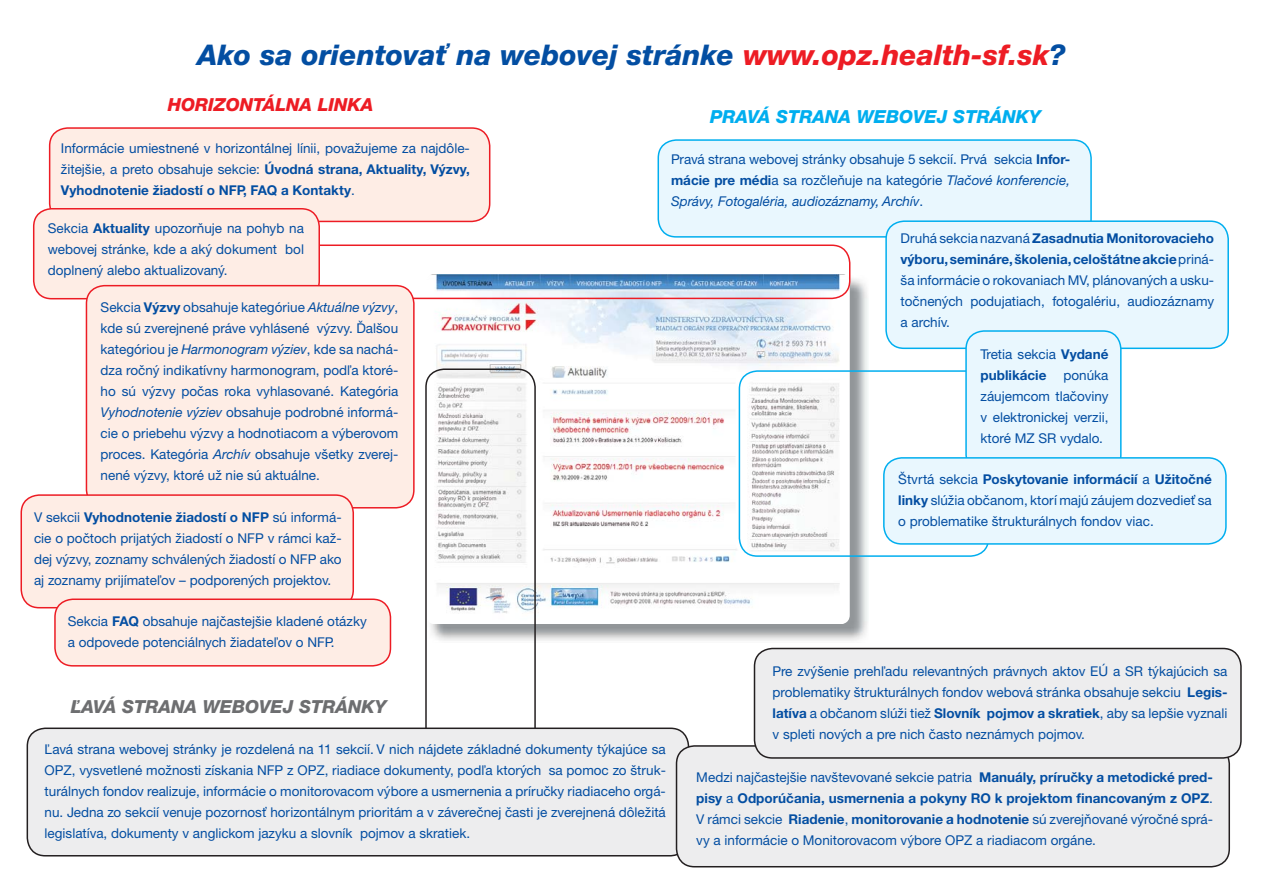
<style>
.page{position:relative;width:1263px;height:893px;background:#fff}
.page>*{position:absolute;margin:0;border:0;box-sizing:border-box;transform-origin:0 0}
.t1{font:italic 800 28.5px "Helvetica Neue CE";color:#034ea2}
.t2{font:italic 800 18px "Helvetica Neue CE";color:#00aeef}
.t3{font:italic 800 18px "Helvetica Neue CE";color:#6d6e70}
.t4{font:italic 800 18px "Helvetica Neue CE";color:#ed1c24}
.t5{font:13.5px/21px "Helvetica Neue CE";color:#034ea2;text-align:justify}
.t6{font:700 13.5px/21px "Helvetica Neue CE";color:#034ea2}
.s1{color:#ed1c24}
.s2{font-weight:700}
.s3{font-style:italic}
.s4{font-weight:400}
</style>
<div class="page">
<img style="left:430px;top:276px;width:438px;height:365px">
<img style="left:426px;top:274px;width:424px;height:350px;border-radius:10px">
<div style="left:50px;top:128px;width:440px;height:93px;background:#feede5;border-radius:18px"></div>
<div style="left:49px;top:127px;width:441px;height:95px;border:2px solid #ed1c24;border-radius:18px"></div>
<div style="left:269px;top:244px;width:581px;height:55px;border:2px solid #ed1c24;border-radius:18px"></div>
<div style="left:34px;top:209px;width:285px;height:90px;background:#feede5;border-radius:18px"></div>
<div style="left:33px;top:208px;width:287px;height:91px;border:2px solid #ed1c24;border-radius:18px"></div>
<div style="left:86px;top:286px;width:328px;height:222px;background:#feede5;border-radius:18px"></div>
<div style="left:86px;top:285px;width:329px;height:223px;border:2px solid #ed1c24;border-radius:18px"></div>
<div style="left:21px;top:495px;width:332px;height:113px;background:#feede5;border-radius:18px"></div>
<div style="left:21px;top:494px;width:333px;height:114px;border:2px solid #ed1c24;border-radius:18px"></div>
<div style="left:55px;top:599px;width:335px;height:67px;background:#feede5;border-radius:18px"></div>
<div style="left:54px;top:598px;width:337px;height:69px;border:2px solid #ed1c24;border-radius:18px"></div>
<div style="left:425px;top:368px;width:111px;height:383px;border:2px solid #231f20;border-radius:18px"></div>
<div style="left:27px;top:728px;width:661px;height:128px;background:#ededee;border-radius:18px"></div>
<div style="left:27px;top:727px;width:662px;height:129px;border:2px solid #231f20;border-radius:18px"></div>
<div style="left:658px;top:140px;width:433px;height:97px;background:#e9f7fe;border-radius:18px"></div>
<div style="left:657px;top:139px;width:435px;height:99px;border:2px solid #00aeef;border-radius:18px"></div>
<div style="left:886px;top:221px;width:342px;height:127px;background:#e9f7fe;border-radius:18px"></div>
<div style="left:885px;top:220px;width:344px;height:129px;border:2px solid #00aeef;border-radius:18px"></div>
<div style="left:676px;top:746px;width:553px;height:121px;background:#ededee;border-radius:18px"></div>
<div style="left:676px;top:745px;width:554px;height:122px;border:2px solid #231f20;border-radius:18px"></div>
<div style="left:754px;top:648px;width:487px;height:110px;background:#ededee;border-radius:18px"></div>
<div style="left:754px;top:648px;width:488px;height:111px;border:2px solid #231f20;border-radius:18px"></div>
<div style="left:739px;top:370px;width:250px;height:187px;border:2px solid #00aeef;border-radius:18px"></div>
<div style="left:966px;top:331px;width:155px;height:142px;background:#e9f7fe;border-radius:18px"></div>
<div style="left:965px;top:330px;width:156px;height:143px;border:2px solid #00aeef;border-radius:18px"></div>
<div style="left:884px;top:458px;width:342px;height:86px;background:#e9f7fe;border-radius:18px"></div>
<div style="left:883px;top:457px;width:344px;height:88px;border:2px solid #00aeef;border-radius:18px"></div>
<h1 class="t1" style="left:197px;top:45px;width:870px">Ako sa orientovať na webovej stránke <span class="s1">www.opz.health-sf.sk</span>?</h1>
<h2 class="t4" style="left:168px;top:98px;width:207px">HORIZONTÁLNA LINKA</h2>
<h2 class="t2" style="left:710px;top:110px;width:332px">PRAVÁ STRANA WEBOVEJ STRÁNKY</h2>
<p class="t5" style="left:61px;top:139px;width:410px">Informácie umiestnené v horizontálnej línii, považujeme za najdôle&shy;žitejšie, a preto obsahuje sekcie: <span class="s2">Úvodná strana, Aktuality, Výzvy, Vyhodnotenie žiadostí o NFP, FAQ a Kontakty</span>.</p>
<p class="t5" style="left:48px;top:219px;width:258px">Sekcia <span class="s2">Aktuality</span> upozorňuje na pohyb na webovej stránke, kde a aký dokument bol doplnený alebo aktualizovaný.</p>
<p class="t5" style="left:101px;top:298px;width:299px">Sekcia <span class="s2">Výzvy</span> obsahuje kategóriue <span class="s3">Aktuálne výzvy</span>, kde sú zverejnené práve vyhlásené výzvy. Ďalšou kategóriou je <span class="s3">Harmonogram výziev</span>, kde sa nachá&shy;dza ročný indikatívny harmonogram, podľa ktoré&shy;ho sú výzvy počas roka vyhlasované. Kategória <span class="s3">Vyhodnotenie výziev</span> obsahuje podrobné informá&shy;cie o priebehu výzvy a hodnotiacom a výberovom proces. Kategória <span class="s3">Archív</span> obsahuje všetky zverej&shy;nené výzvy, ktoré už nie sú aktuálne.</p>
<p class="t5" style="left:34px;top:509px;width:309px">V sekcii <span class="s2">Vyhodnotenie žiadostí o NFP</span> sú informá&shy;cie o počtoch prijatých žiadostí o NFP v rámci kaž&shy;dej výzvy, zoznamy schválených žiadostí o NFP ako aj zoznamy prijímateľov – podporených projektov.</p>
<p class="t5" style="left:68px;top:612px;width:301px">Sekcia <span class="s2">FAQ</span> obsahuje najčastejšie kladené otázky a odpovede potenciálnych žiadateľov o NFP.</p>
<h2 class="t3" style="left:71px;top:700px;width:317px">ĽAVÁ STRANA WEBOVEJ STRÁNKY</h2>
<p class="t5" style="left:671px;top:150px;width:401px">Pravá strana webovej stránky obsahuje 5 sekcií. Prvá sekcia <span class="s2">Infor&shy;mácie pre médi</span>a sa rozčleňuje na kategórie <span class="s3">Tlačové konferencie, Správy, Fotogaléria, audiozáznamy, Archív</span>.</p>
<p class="t5" style="left:900px;top:229px;width:315px">Druhá sekcia nazvaná <span class="s2">Zasadnutia Monitorovacieho výboru, semináre, školenia, celoštátne akcie</span> priná&shy;ša informácie o rokovaniach MV, plánovaných a usku&shy;točnených podujatiach, fotogalériu, audiozáznamy a archív.</p>
<p class="t6" style="left:980px;top:345px;width:129px"><span class="s4">Tretia sekcia</span> Vydané publikácie</p>
<p class="t5" style="left:980px;top:367px;width:129px;text-indent:83px">ponúka záujemcom tlačoviny v elektronickej verzii, ktoré MZ SR vydalo.</p>
<p class="t5" style="left:898px;top:470px;width:315px">Štvrtá sekcia <span class="s2">Poskytovanie informácií</span> a <span class="s2">Užitočné linky</span> slúžia občanom, ktorí majú záujem dozvedieť sa o problematike štrukturálnych fondov viac.</p>
<p class="t5" style="left:772px;top:663px;width:456px">Pre zvýšenie prehľadu relevantných právnych aktov EÚ a SR týkajúcich sa problematiky štrukturálnych fondov webová stránka obsahuje sekciu <span class="s2">Legis&shy;latíva</span> a občanom slúži tiež <span class="s2">Slovník pojmov a skratiek</span>, aby sa lepšie vyznali v spleti nových a pre nich často neznámych pojmov.</p>
<p class="t5" style="left:45px;top:741px;width:623px">Ľavá strana webovej stránky je rozdelená na 11 sekcií. V nich nájdete základné dokumenty týkajúce sa OPZ, vysvetlené možnosti získania NFP z OPZ, riadiace dokumenty, podľa ktorých sa pomoc zo štruk&shy;turálnych fondov realizuje, informácie o monitorovacom výbore a usmernenia a príručky riadiaceho orgá&shy;nu. Jedna zo sekcií venuje pozornosť horizontálnym prioritám a v záverečnej časti je zverejnená dôležitá legislatíva, dokumenty v anglickom jazyku a slovník pojmov a skratiek.</p>
<p class="t5" style="left:696px;top:768px;width:518px">Medzi najčastejšie navštevované sekcie patria <span class="s2">Manuály, príručky a metodické pred&shy;pisy</span> a <span class="s2">Odporúčania, usmernenia a pokyny RO k projektom financovaným z OPZ</span>.<br>V rámci sekcie <span class="s2">Riadenie</span>, <span class="s2">monitorovanie a hodnotenie</span> sú zverejňované výročné sprá&shy;vy a informácie o Monitorovacom výbore OPZ a riadiacom orgáne.</p>
</div>
